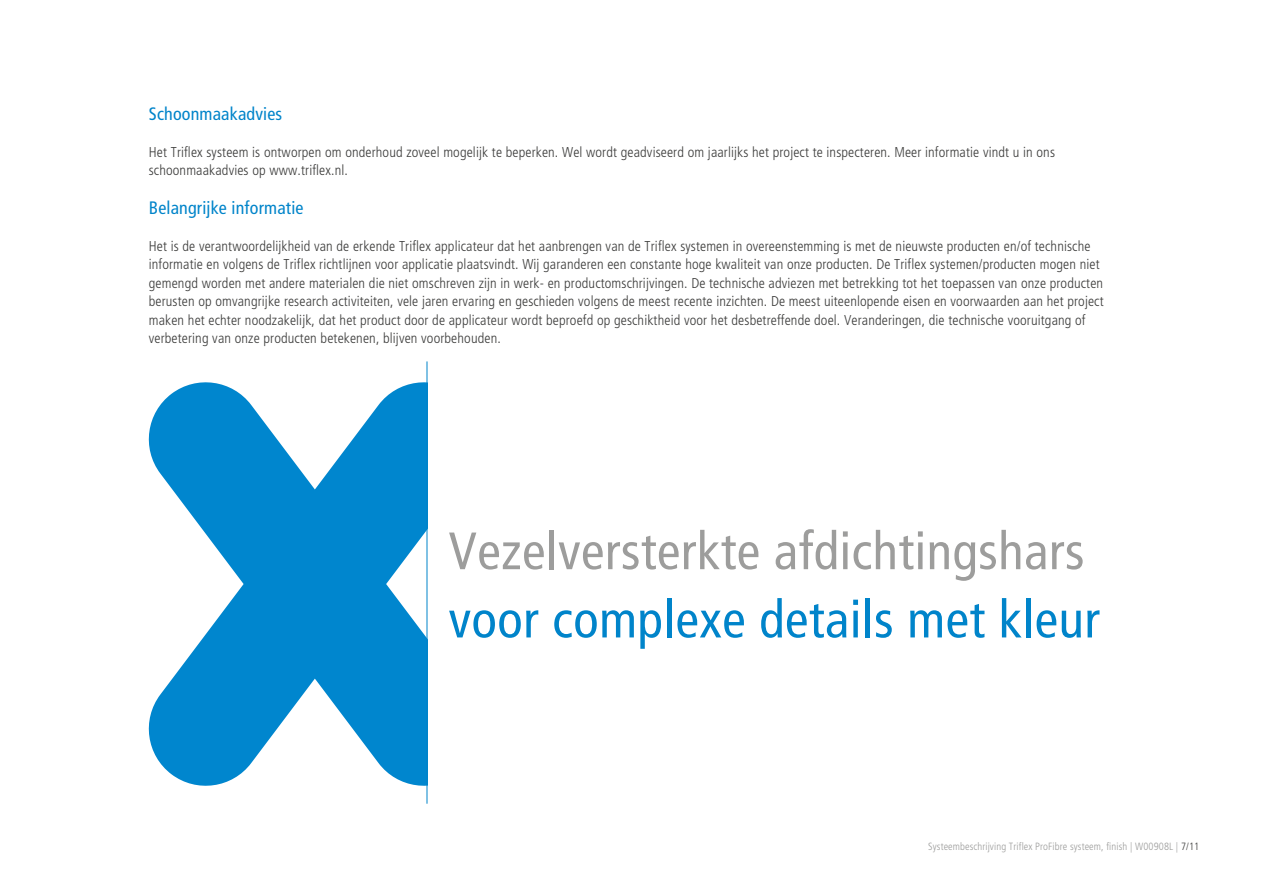
<style>
.page{position:relative;width:1263px;height:893px;background:#fff}
.page>*{position:absolute;margin:0;border:0;box-sizing:border-box;transform-origin:0 0}
.t1{font:condensed 52.5px "Frutiger LT Pro";letter-spacing:.01em;color:#9d9d9c}
.t2{font:condensed 52.5px "Frutiger LT Pro";letter-spacing:.01em;color:#0084ca}
.t3{font:condensed 18px "Frutiger LT Pro";letter-spacing:.01em;color:#0084ca}
.t4{font:300 condensed 14.25px/18.6px "Frutiger LT Pro";letter-spacing:.01em;color:#3c3c3b}
.t5{font:300 condensed 10.5px "Frutiger LT Pro";letter-spacing:.01em;color:#9d9d9c}
.s1{color:#3c3c3b}
</style>
<div class="page">
<svg style="left:149px;top:382px;width:278px;height:404px;fill:#0086ce"></svg>
<hr style="left:427px;top:361px;width:1px;height:443px;background:#0084ca">
<p class="t3" style="left:149px;top:103px;width:135px">Schoonmaakadvies</p>
<p class="t4" style="left:149px;top:143px;width:908px">Het Triflex systeem is ontworpen om onderhoud zoveel mogelijk te beperken. Wel wordt geadviseerd om jaarlijks het project te inspecteren. Meer informatie vindt u in ons schoonmaakadvies op www.triflex.nl.</p>
<p class="t3" style="left:149px;top:197px;width:156px">Belangrijke informatie</p>
<p class="t4" style="left:149px;top:237px;width:956px">Het is de verantwoordelijkheid van de erkende Triflex applicateur dat het aanbrengen van de Triflex systemen in overeenstemming is met de nieuwste producten en/of technische informatie en volgens de Triflex richtlijnen voor applicatie plaatsvindt. Wij garanderen een constante hoge kwaliteit van onze producten. De Triflex systemen/producten mogen niet gemengd worden met andere materialen die niet omschreven zijn in werk- en productomschrijvingen. De technische adviezen met betrekking tot het toepassen van onze producten berusten op omvangrijke research activiteiten, vele jaren ervaring en geschieden volgens de meest recente inzichten. De meest uiteenlopende eisen en voorwaarden aan het project maken het echter noodzakelijk, dat het product door de applicateur wordt beproefd op geschiktheid voor het desbetreffende doel. Veranderingen, die technische vooruitgang of verbetering van onze producten betekenen, blijven voorbehouden.</p>
<h1 class="t1" style="left:449px;top:520px;width:637px">Vezelversterkte afdichtingshars</h1>
<h1 class="t2" style="left:449px;top:589px;width:653px">voor complexe details met kleur</h1>
<p class="t5" style="left:928px;top:840px;width:272px">Systeembeschrijving Triflex ProFibre systeem, finish | W00908L | <span class="s1">7/11</span></p>
</div>
